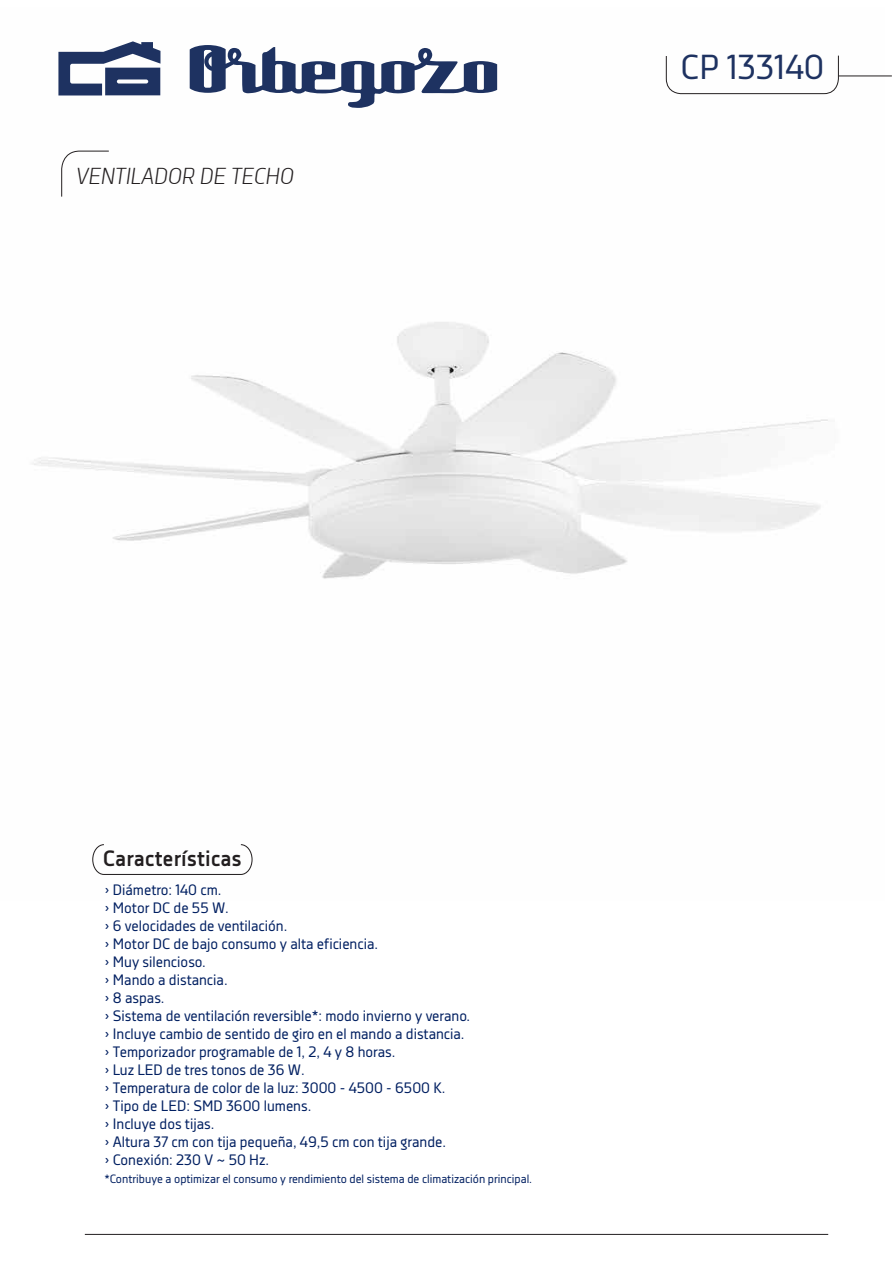
<style>
.page{position:relative;width:893px;height:1263px;background:#fff}
.page>*{position:absolute;margin:0;border:0;box-sizing:border-box;transform-origin:0 0}
.t1{font:34.5px "Decima Nova";color:#1e3261}
.t2{font:italic 300 22.5px "Decima Nova";color:#231f20}
.t3{font:700 22.05px "Decima Nova";color:#231f20}
.t4{font:15px/18px "Decima Nova";color:#001f61}
.t5{font:12px "Decima Nova";color:#001f61}
</style>
<div class="page">
<img style="left:32px;top:64px;width:852px;height:515px">
<hr style="left:85px;top:1234px;width:743px;height:1px;background:#231f20">
<hr style="left:839px;top:76px;width:53px;height:1px;background:#231f20">
<svg style="left:665px;top:55px;width:174px;height:39px"></svg>
<svg style="left:61px;top:150px;width:49px;height:47px"></svg>
<svg style="left:58px;top:41px;width:439px;height:67px"></svg>
<svg style="left:92px;top:844px;width:161px;height:31px"></svg>
<h2 class="t2" style="left:76px;top:163px;width:219px">VENTILADOR DE TECHO</h2>
<h1 class="t1" style="left:681px;top:47px;width:145px">CP 133140</h1>
<h3 class="t3" style="left:103px;top:846px;width:140px">Características</h3>
<p class="t4" style="left:104px;top:880px;width:367px">› Diámetro: 140 cm.<br>› Motor DC de 55 W.<br>› 6 velocidades de ventilación.<br>› Motor DC de bajo consumo y alta eficiencia.<br>› Muy silencioso.<br>› Mando a distancia.<br>› 8 aspas.<br>› Sistema de ventilación reversible*: modo invierno y verano. › Incluye cambio de sentido de giro en el mando a distancia. › Temporizador programable de 1, 2, 4 y 8 horas.<br>› Luz LED de tres tonos de 36 W.<br>› Temperatura de color de la luz: 3000 - 4500 - 6500 K.<br>› Tipo de LED: SMD 3600 lumens.<br>› Incluye dos tijas.<br>› Altura 37 cm con tija pequeña, 49,5 cm con tija grande.<br>› Conexión: 230 V ~ 50 Hz.</p>
<p class="t5" style="left:104px;top:1172px;width:429px">*Contribuye a optimizar el consumo y rendimiento del sistema de climatización principal.</p>
</div>
